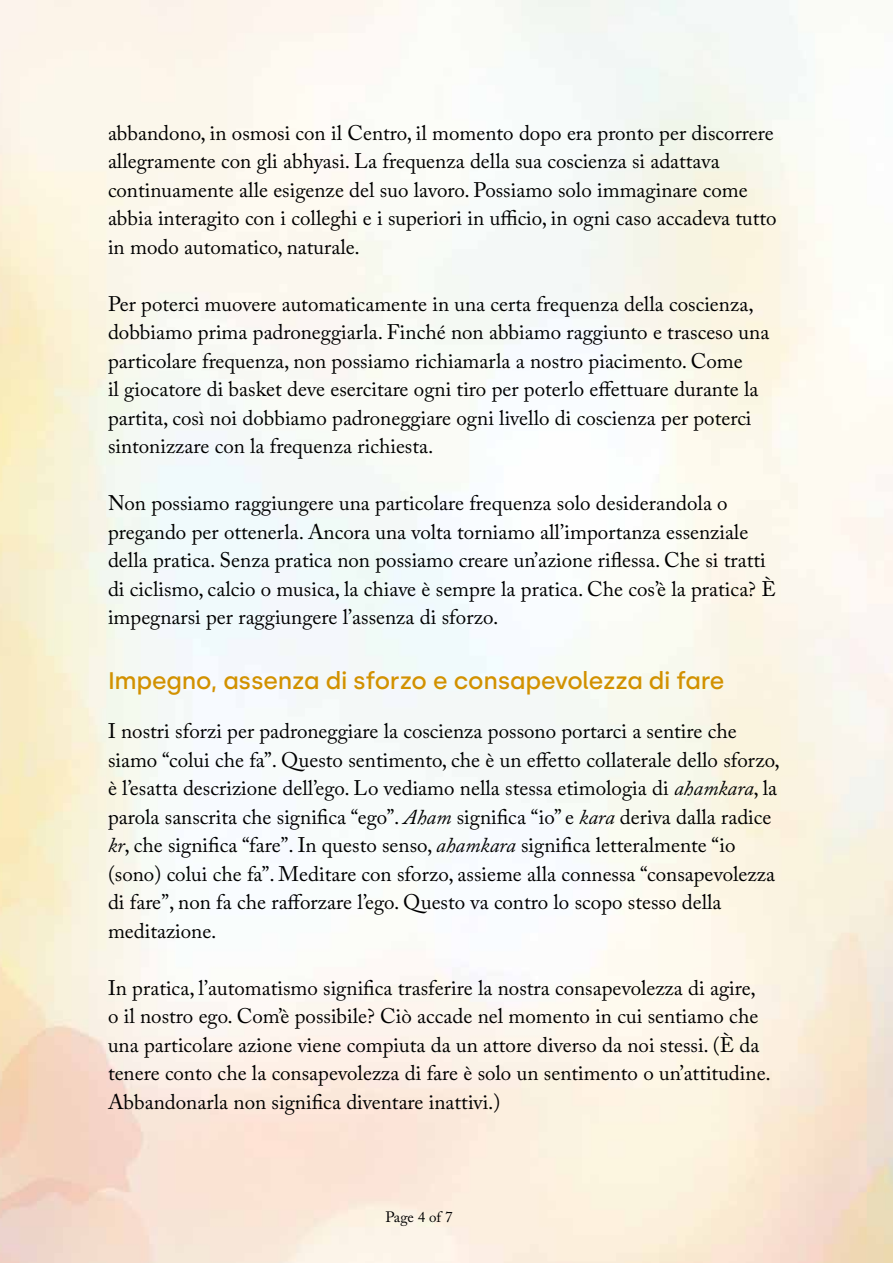
<style>
.page{position:relative;width:893px;height:1263px;background:#fff}
.page>*{position:absolute;margin:0;border:0;box-sizing:border-box;transform-origin:0 0}
.t1{font:500 24px "Silka";letter-spacing:-.01em;color:#d29100}
.t2{font:21px/28.5px "Adobe Caslon Pro";color:#000}
.t3{font:15px "Adobe Caslon Pro";color:#000}
.s1{font-style:italic}
</style>
<div class="page">
<p class="t2" style="left:108px;top:118px;width:670px">abbandono, in osmosi con il Centro, il momento dopo era pronto per discorrere allegramente con gli abhyasi. La frequenza della sua coscienza si adattava continuamente alle esigenze del suo lavoro. Possiamo solo immaginare come abbia interagito con i colleghi e i superiori in ufficio, in ogni caso accadeva tutto in modo automatico, naturale.</p>
<p class="t2" style="left:108px;top:289px;width:663px">Per poterci muovere automaticamente in una certa frequenza della coscienza, dobbiamo prima padroneggiarla. Finché non abbiamo raggiunto e trasceso una particolare frequenza, non possiamo richiamarla a nostro piacimento. Come<br>il giocatore di basket deve esercitare ogni tiro per poterlo effettuare durante la partita, così noi dobbiamo padroneggiare ogni livello di coscienza per poterci sintonizzare con la frequenza richiesta.</p>
<p class="t2" style="left:108px;top:488px;width:669px">Non possiamo raggiungere una particolare frequenza solo desiderandola o pregando per ottenerla. Ancora una volta torniamo all’importanza essenziale della pratica. Senza pratica non possiamo creare un’azione riflessa. Che si tratti di ciclismo, calcio o musica, la chiave è sempre la pratica. Che cos’è la pratica? È impegnarsi per raggiungere l’assenza di sforzo.</p>
<p class="t1" style="left:108px;top:666px;width:618px">Impegno, assenza di sforzo e consapevolezza di fare</p>
<p class="t2" style="left:108px;top:717px;width:673px">I nostri sforzi per padroneggiare la coscienza possono portarci a sentire che siamo “colui che fa”. Questo sentimento, che è un effetto collaterale dello sforzo, è l’esatta descrizione dell’ego. Lo vediamo nella stessa etimologia di <span class="s1">ahamkara</span>, la parola sanscrita che significa “ego”. <span class="s1">Aham</span> significa “io” e <span class="s1">kara</span> deriva dalla radice <span class="s1">kr</span>, che significa “fare”. In questo senso, <span class="s1">ahamkara</span> significa letteralmente “io (sono) colui che fa”. Meditare con sforzo, assieme alla connessa “consapevolezza di fare”, non fa che rafforzare l’ego. Questo va contro lo scopo stesso della meditazione.</p>
<p class="t2" style="left:108px;top:973px;width:664px">In pratica, l’automatismo significa trasferire la nostra consapevolezza di agire, o il nostro ego. Com’è possibile? Ciò accade nel momento in cui sentiamo che una particolare azione viene compiuta da un attore diverso da noi stessi. (È da tenere conto che la consapevolezza di fare è solo un sentimento o un’attitudine.<br>Abbandonarla non significa diventare inattivi.)</p>
<p class="t3" style="left:385px;top:1208px;width:69px">Page 4 of 7</p>
</div>
